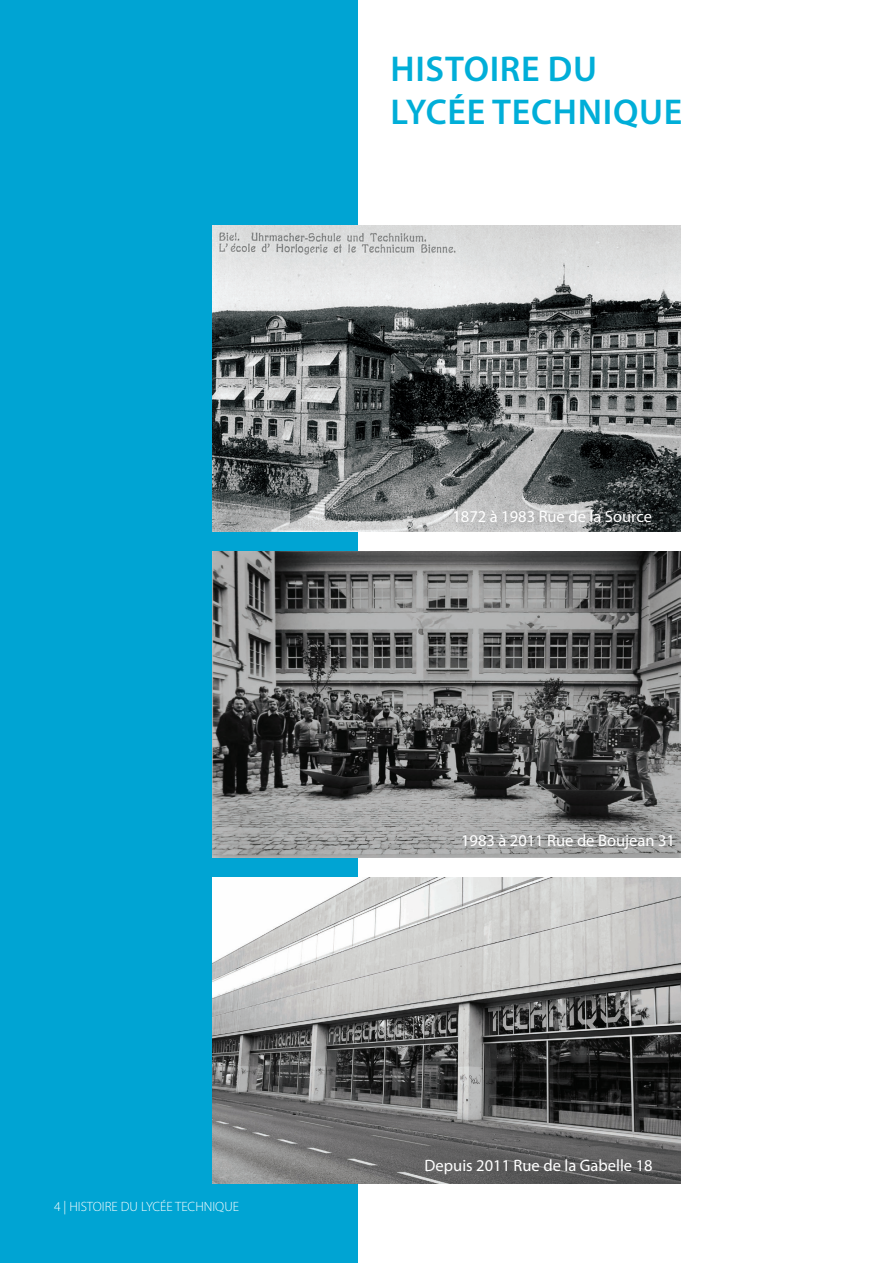
<style>
.page{position:relative;width:893px;height:1263px;background:#fff}
.page>*{position:absolute;margin:0;border:0;box-sizing:border-box;transform-origin:0 0}
.Titel{font:600 36px "Myriad Pro";letter-spacing:.02em;color:#00aed8}
.Fliesstext{font:16.5px "Myriad Pro";color:#fff}
.Fusszahl_Links{font:300 13.5px "Myriad Pro";color:#fff}
</style>
<div class="page">
<div style="left:0;top:0;width:357px;height:1263px;background:#00a4d3"></div>
<img style="left:213px;top:225px;width:467px;height:307px">
<img style="left:213px;top:551px;width:467px;height:307px">
<img style="left:213px;top:877px;width:467px;height:306px">
<p class="Fusszahl_Links" style="left:54px;top:1198px;width:187px">4 | HISTOIRE DU LYCÉE TECHNIQUE</p>
<p class="Titel" style="left:390px;top:46px;width:208px">HISTOIRE DU</p>
<p class="Titel" style="left:390px;top:89px;width:293px">LYCÉE TECHNIQUE</p>
<p class="Fliesstext" style="left:452px;top:507px;width:201px">1872 à 1983 Rue de la Source</p>
<p class="Fliesstext" style="left:461px;top:831px;width:215px">1983 à 2011 Rue de Boujean 31</p>
<p class="Fliesstext" style="left:425px;top:1155px;width:230px">Depuis 2011 Rue de la Gabelle 18</p>
</div>
